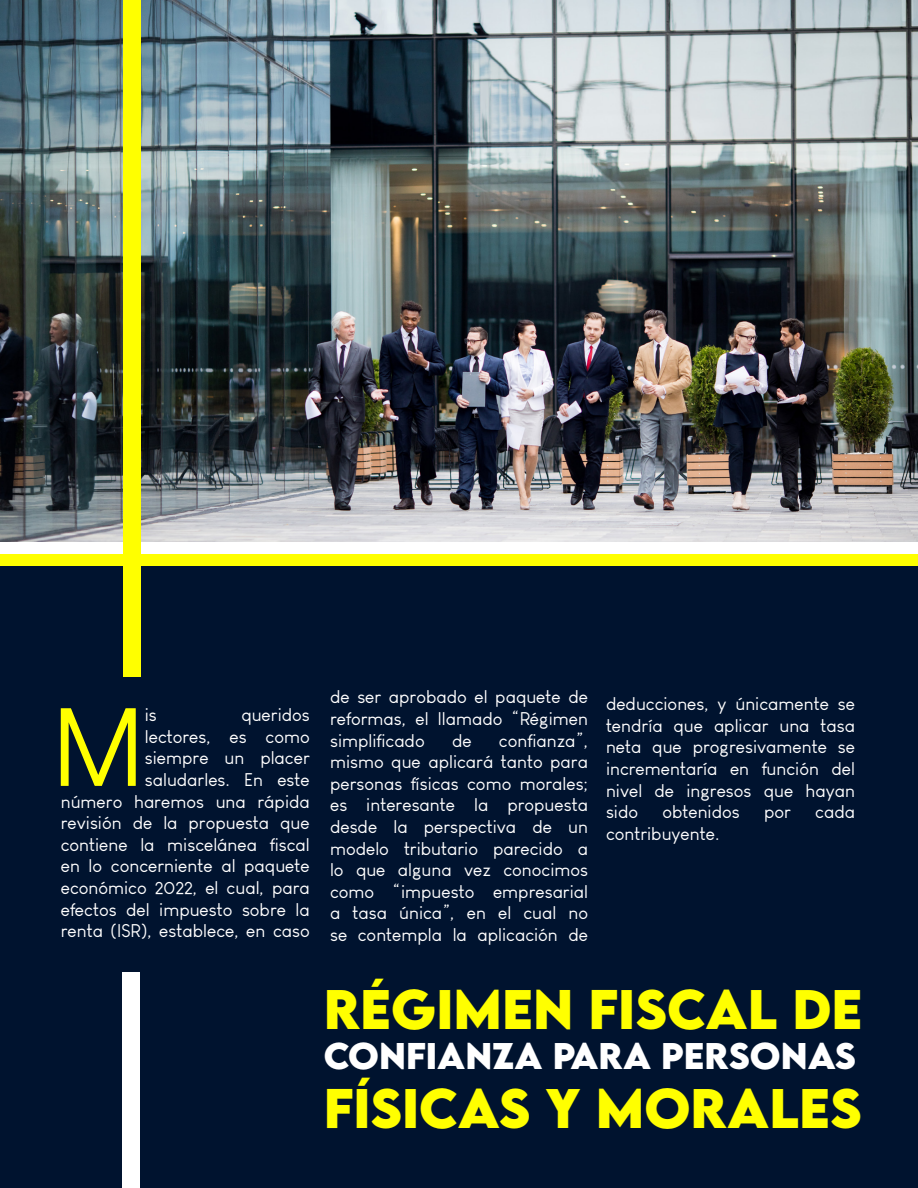
<style>
.page{position:relative;width:918px;height:1188px;background:#fff}
.page>*{position:absolute;margin:0;border:0;box-sizing:border-box;transform-origin:0 0}
.t1{font:108.6px "Louis George Cafe";color:#ff0}
.t2{font:700 49.5px "LEMONMILK";color:#ff0}
.t3{font:700 33px "LEMONMILK";color:#fff}
.t4{font:18px/21.6px "Louis George Cafe";color:#fff;text-align:justify}
</style>
<div class="page">
<div style="left:0;top:402px;width:918px;height:786px;background:#00132f"></div>
<img style="left:0;top:0;width:918px;height:542px">
<div style="left:0;top:542px;width:918px;height:12px;background:#fff"></div>
<div style="left:0;top:554px;width:918px;height:12px;background:#ff0"></div>
<div style="left:123px;top:0;width:18px;height:676px;background:#ff0"></div>
<div style="left:122px;top:972px;width:18px;height:216px;background:#fff"></div>
<p class="t1" style="left:52px;top:683px;width:95px">M</p>
<p class="t4" style="left:145px;top:704px;width:14px">is</p>
<p class="t4" style="left:61px;top:704px;width:251px;text-align:right">queridos<br>lectores, es como<br>siempre un placer saludarles. En este<br>número haremos una rápida revisión de la propuesta que contiene la miscelánea fiscal en lo concerniente al paquete económico 2022, el cual, para efectos del impuesto sobre la renta (ISR), establece, en caso</p>
<p class="t4" style="left:330px;top:686px;width:260px">de ser aprobado el paquete de reformas, el llamado “Régimen simplificado</p>
<p class="t4" style="left:330px;top:730px;width:260px;text-indent:169px">confianza”, mismo que aplicará tanto para personas físicas como morales; es interesante la propuesta desde la perspectiva de un modelo tributario parecido a lo que alguna vez conocimos como “impuesto empresarial a tasa única”, en el cual no se contempla la aplicación de</p>
<p class="t4" style="left:452px;top:730px;width:21px">de</p>
<p class="t4" style="left:606px;top:693px;width:251px">deducciones, y únicamente se tendría que aplicar una tasa neta que progresivamente se incrementaría en función del nivel de ingresos que hayan sido</p>
<p class="t4" style="left:662px;top:801px;width:79px">obtenidos</p>
<p class="t4" style="left:764px;top:801px;width:28px">por</p>
<p class="t4" style="left:815px;top:801px;width:41px">cada</p>
<p class="t4" style="left:606px;top:823px;width:115px">contribuyente.</p>
<p class="t2" style="left:324px;top:976px;width:540px">RÉGIMEN FISCAL DE</p>
<p class="t3" style="left:324px;top:1033px;width:534px">CONFIANZA PARA PERSONAS</p>
<p class="t2" style="left:324px;top:1075px;width:539px">FÍSICAS Y MORALES</p>
</div>
